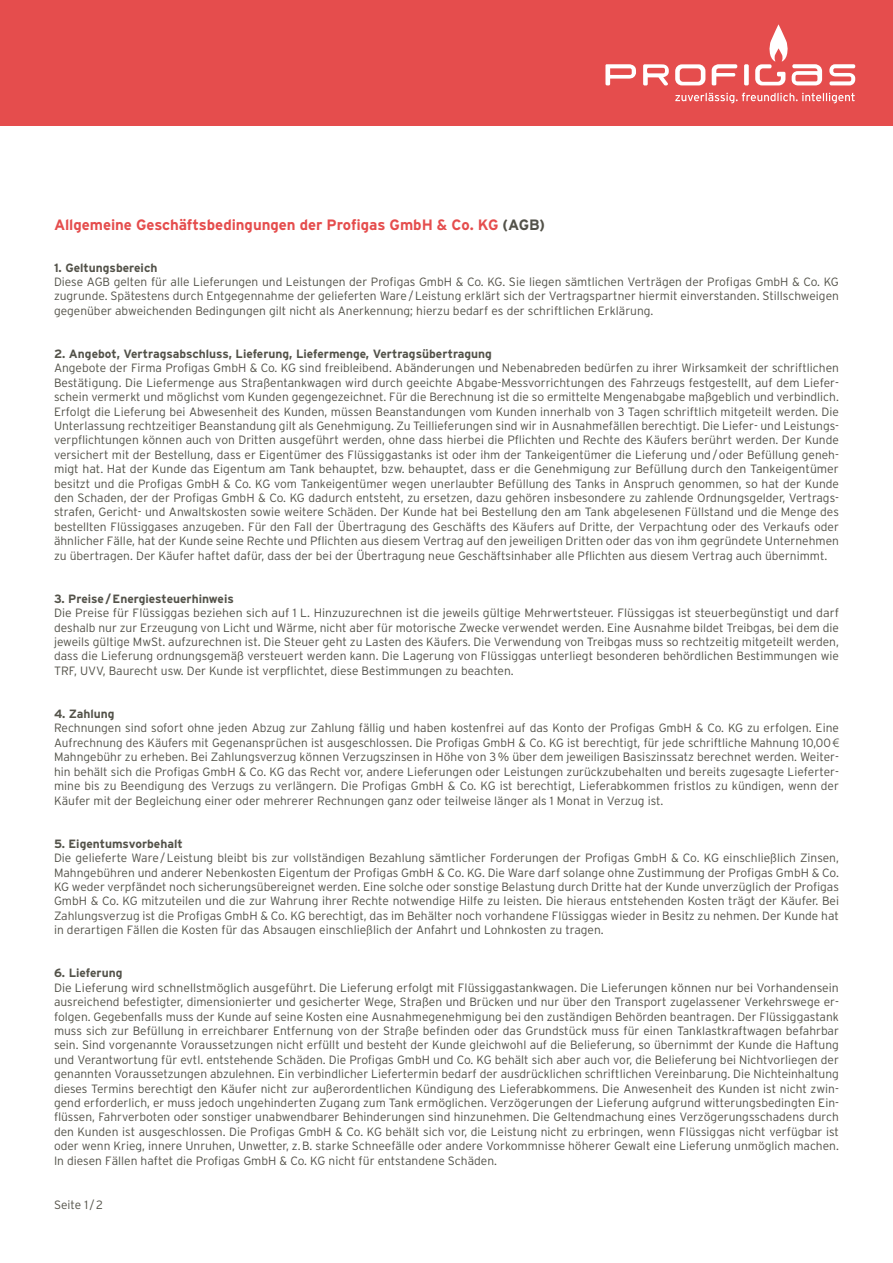
<style>
.page{position:relative;width:893px;height:1263px;background:#fff}
.page>*{position:absolute;margin:0;border:0;box-sizing:border-box;transform-origin:0 0}
.t1{font:700 15px "Interstate";letter-spacing:-.005em;color:#e54d4d}
.t2{font:300 12px/14.4px "Interstate";color:#535249;text-align:justify}
.t3{font:700 12px "Interstate";color:#535249}
.s1{color:#535249}
.s2{font-family:"Linotype Euro Font Ato F";font-weight:400}
</style>
<div class="page">
<div style="left:0;top:0;width:893px;height:126px;background:#e54d4d"></div>
<svg style="left:643px;top:64px;width:26px;height:21px"></svg>
<svg style="left:712px;top:64px;width:26px;height:21px"></svg>
<svg style="left:605px;top:64px;width:31px;height:21px"></svg>
<div style="left:744px;top:64px;width:5px;height:21px;background:#fff;border-radius:2px"></div>
<svg style="left:675px;top:64px;width:30px;height:21px"></svg>
<svg style="left:829px;top:64px;width:26px;height:21px"></svg>
<svg style="left:675px;top:93px;width:180px;height:10px"></svg>
<svg style="left:755px;top:24px;width:67px;height:61px"></svg>
<p class="t1" style="left:54px;top:217px;width:493px">Allgemeine Geschäftsbedingungen der Profigas GmbH &amp; Co. KG <span class="s1">(AGB)</span></p>
<p class="t3" style="left:54px;top:261px;width:105px">1. Geltungsbereich</p>
<p class="t2" style="left:54px;top:274px;width:786px">Diese AGB gelten für alle Lieferungen und Leistungen der Profigas GmbH &amp; Co. KG. Sie liegen sämtlichen Verträgen der Profigas GmbH &amp; Co. KG zugrunde. Spätestens durch Entgegennahme der gelieferten Ware/Leistung erklärt sich der Vertragspartner hiermit einverstanden. Stillschweigen gegenüber abweichenden Bedingungen gilt nicht als Anerkennung; hierzu bedarf es der schriftlichen Erklärung.</p>
<p class="t3" style="left:54px;top:347px;width:439px">2. Angebot, Vertragsabschluss, Lieferung, Liefermenge, Vertragsübertragung</p>
<p class="t2" style="left:54px;top:361px;width:786px">Angebote der Firma Profigas GmbH &amp; Co. KG sind freibleibend. Abänderungen und Nebenabreden bedürfen zu ihrer Wirksamkeit der schriftlichen Bestätigung. Die Liefermenge aus Straßentankwagen wird durch geeichte Abgabe-Messvorrichtungen des Fahrzeugs festgestellt, auf dem Liefer&shy;schein vermerkt und möglichst vom Kunden gegengezeichnet. Für die Berechnung ist die so ermittelte Mengenabgabe maßgeblich und verbindlich.<br>Erfolgt die Lieferung bei Abwesenheit des Kunden, müssen Beanstandungen vom Kunden innerhalb von 3 Tagen schriftlich mitgeteilt werden. Die Unterlassung rechtzeitiger Beanstandung gilt als Genehmigung. Zu Teillieferungen sind wir in Ausnahmefällen berechtigt. Die Liefer- und Leistungs&shy;verpflichtungen können auch von Dritten ausgeführt werden, ohne dass hierbei die Pflichten und Rechte des Käufers berührt werden. Der Kunde versichert mit der Bestellung, dass er Eigentümer des Flüssiggastanks ist oder ihm der Tankeigentümer die Lieferung und/oder Befüllung geneh&shy;migt hat. Hat der Kunde das Eigentum am Tank behauptet, bzw. behauptet, dass er die Genehmigung zur Befüllung durch den Tankeigentümer besitzt und die Profigas GmbH &amp; Co. KG vom Tankeigentümer wegen unerlaubter Befüllung des Tanks in Anspruch genommen, so hat der Kunde den Schaden, der der Profigas GmbH &amp; Co. KG dadurch entsteht, zu ersetzen, dazu gehören insbesondere zu zahlende Ordnungsgelder, Vertrags&shy;strafen, Gericht- und Anwaltskosten sowie weitere Schäden. Der Kunde hat bei Bestellung den am Tank abgelesenen Füllstand und die Menge des bestellten Flüssiggases anzugeben. Für den Fall der Übertragung des Geschäfts des Käufers auf Dritte, der Verpachtung oder des Verkaufs oder ähnlicher Fälle, hat der Kunde seine Rechte und Pflichten aus diesem Vertrag auf den jeweiligen Dritten oder das von ihm gegründete Unternehmen zu übertragen. Der Käufer haftet dafür, dass der bei der Übertragung neue Geschäftsinhaber alle Pflichten aus diesem Vertrag auch übernimmt.</p>
<p class="t3" style="left:54px;top:592px;width:181px">3. Preise/Energiesteuerhinweis</p>
<p class="t2" style="left:54px;top:606px;width:787px">Die Preise für Flüssiggas beziehen sich auf 1 L. Hinzuzurechnen ist die jeweils gültige Mehrwertsteuer. Flüssiggas ist steuerbegünstigt und darf deshalb nur zur Erzeugung von Licht und Wärme, nicht aber für motorische Zwecke verwendet werden. Eine Ausnahme bildet Treibgas, bei dem die jeweils gültige MwSt. aufzurechnen ist. Die Steuer geht zu Lasten des Käufers. Die Verwendung von Treibgas muss so rechtzeitig mitgeteilt werden, dass die Lieferung ordnungsgemäß versteuert werden kann. Die Lagerung von Flüssiggas unterliegt besonderen behördlichen Bestimmungen wie TRF, UVV, Baurecht usw. Der Kunde ist verpflichtet, diese Bestimmungen zu beachten.</p>
<p class="t3" style="left:54px;top:707px;width:62px">4. Zahlung</p>
<p class="t2" style="left:54px;top:721px;width:786px">Rechnungen sind sofort ohne jeden Abzug zur Zahlung fällig und haben kostenfrei auf das Konto der Profigas GmbH &amp; Co. KG zu erfolgen. Eine Aufrechnung des Käufers mit Gegenansprüchen ist ausgeschlossen. Die Profigas GmbH &amp; Co. KG ist berechtigt, für jede schriftliche Mahnung 10,00<span class="s2">1<br></span>Mahngebühr zu erheben. Bei Zahlungsverzug können Verzugszinsen in Höhe von 3% über dem jeweiligen Basiszinssatz berechnet werden. Weiter&shy;hin behält sich die Profigas GmbH &amp; Co. KG das Recht vor, andere Lieferungen oder Leistungen zurückzubehalten und bereits zugesagte Lieferter&shy;mine bis zu Beendigung des Verzugs zu verlängern. Die Profigas GmbH &amp; Co. KG ist berechtigt, Lieferabkommen fristlos zu kündigen, wenn der Käufer mit der Begleichung einer oder mehrerer Rechnungen ganz oder teilweise länger als 1 Monat in Verzug ist.</p>
<p class="t3" style="left:54px;top:837px;width:130px">5. Eigentumsvorbehalt</p>
<p class="t2" style="left:54px;top:850px;width:786px">Die gelieferte Ware/Leistung bleibt bis zur vollständigen Bezahlung sämtlicher Forderungen der Profigas GmbH &amp; Co. KG einschließlich Zinsen, Mahngebühren und anderer Nebenkosten Eigentum der Profigas GmbH &amp; Co. KG. Die Ware darf solange ohne Zustimmung der Profigas GmbH &amp; Co.<br>KG weder verpfändet noch sicherungsübereignet werden. Eine solche oder sonstige Belastung durch Dritte hat der Kunde unverzüglich der Profigas GmbH &amp; Co. KG mitzuteilen und die zur Wahrung ihrer Rechte notwendige Hilfe zu leisten. Die hieraus entstehenden Kosten trägt der Käufer. Bei Zahlungsverzug ist die Profigas GmbH &amp; Co. KG berechtigt, das im Behälter noch vorhandene Flüssiggas wieder in Besitz zu nehmen. Der Kunde hat in derartigen Fällen die Kosten für das Absaugen einschließlich der Anfahrt und Lohnkosten zu tragen.</p>
<p class="t3" style="left:54px;top:966px;width:70px">6. Lieferung</p>
<p class="t2" style="left:54px;top:980px;width:787px">Die Lieferung wird schnellstmöglich ausgeführt. Die Lieferung erfolgt mit Flüssiggastankwagen. Die Lieferungen können nur bei Vorhandensein ausreichend befestigter, dimensionierter und gesicherter Wege, Straßen und Brücken und nur über den Transport zugelassener Verkehrswege er&shy;folgen. Gegebenfalls muss der Kunde auf seine Kosten eine Ausnahmegenehmigung bei den zuständigen Behörden beantragen. Der Flüssiggastank muss sich zur Befüllung in erreichbarer Entfernung von der Straße befinden oder das Grundstück muss für einen Tanklastkraftwagen befahrbar sein. Sind vorgenannte Voraussetzungen nicht erfüllt und besteht der Kunde gleichwohl auf die Belieferung, so übernimmt der Kunde die Haftung und Verantwortung für evtl. entstehende Schäden. Die Profigas GmbH und Co. KG behält sich aber auch vor, die Belieferung bei Nichtvorliegen der genannten Voraussetzungen abzulehnen. Ein verbindlicher Liefertermin bedarf der ausdrücklichen schriftlichen Vereinbarung. Die Nichteinhaltung dieses Termins berechtigt den Käufer nicht zur außerordentlichen Kündigung des Lieferabkommens. Die Anwesenheit des Kunden ist nicht zwin&shy;gend erforderlich, er muss jedoch ungehinderten Zugang zum Tank ermöglichen. Verzögerungen der Lieferung aufgrund witterungsbedingten Ein&shy;flüssen, Fahrverboten oder sonstiger unabwendbarer Behinderungen sind hinzunehmen. Die Geltendmachung eines Verzögerungsschadens durch den Kunden ist ausgeschlossen. Die Profigas GmbH &amp; Co. KG behält sich vor, die Leistung nicht zu erbringen, wenn Flüssiggas nicht verfügbar ist oder wenn Krieg, innere Unruhen, Unwetter, z.B. starke Schneefälle oder andere Vorkommnisse höherer Gewalt eine Lieferung unmöglich machen.<br>In diesen Fällen haftet die Profigas GmbH &amp; Co. KG nicht für entstandene Schäden.</p>
<p class="t2" style="left:54px;top:1197px;width:50px">Seite 1 /2</p>
</div>
